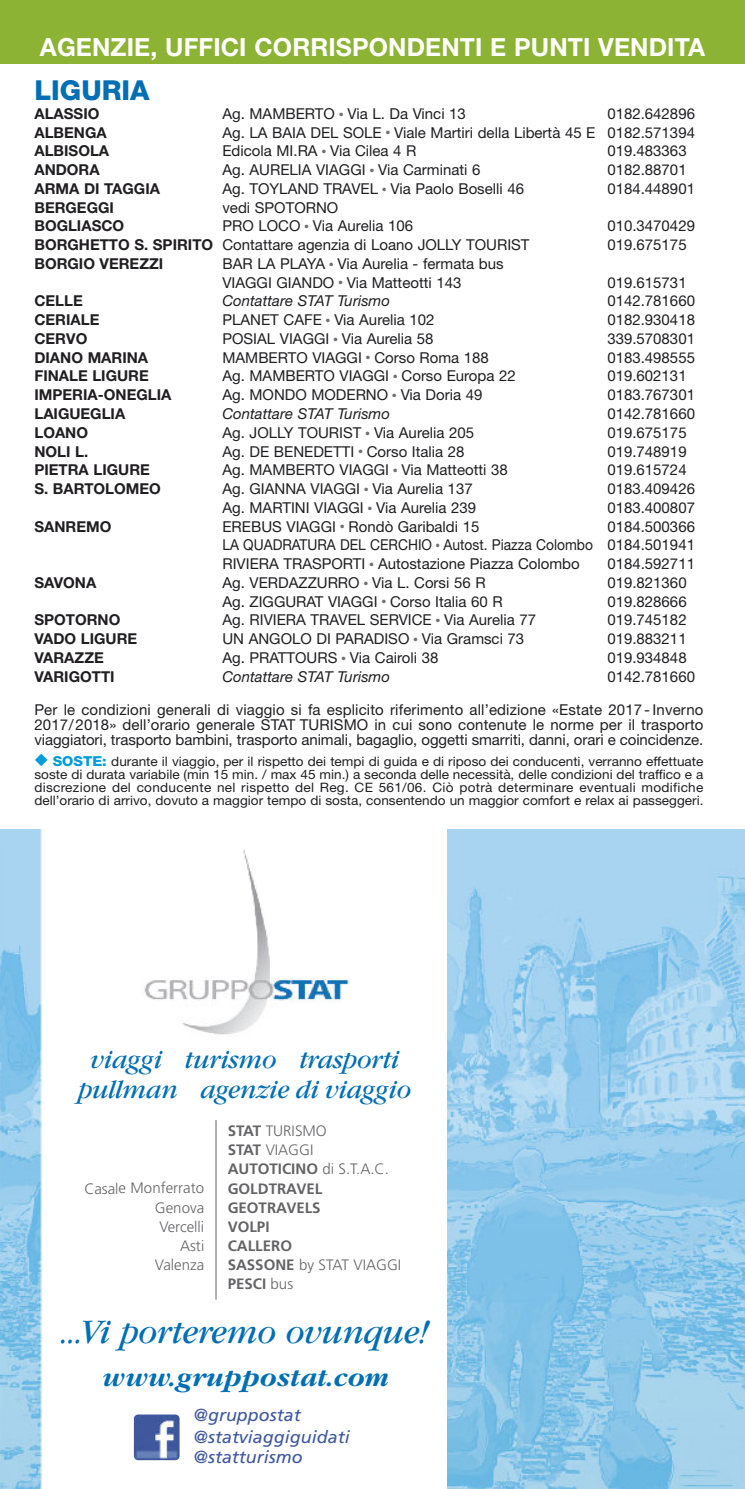
<style>
.page{position:relative;width:745px;height:1489px;background:#fff}
.page>*{position:absolute;margin:0;border:0;box-sizing:border-box;transform-origin:0 0}
.t1{font:italic 35.75px "Garamond";letter-spacing:-.01em;color:#006eb3}
.t2{font:italic 27.5px/29.5px "Garamond";letter-spacing:-.01em;color:#006eb3;text-align:center}
.t3{font:italic 700 27.5px "Garamond";letter-spacing:.005em;color:#006eb3}
.t4{font:800 27.5px "Helvetica Neue";color:#006eb3}
.t5{font:700 25px "Helvetica Neue";letter-spacing:.005em;color:#fff}
.t6{font:italic 17.5px/21.2px "Frutiger";color:#3f589d}
.t7{font:15px/18.8px "Helvetica Neue";color:#201e21;text-align:justify}
.t8{font:700 15px "Helvetica Neue";color:#201e21}
.t9{font:700 15px/19.2px "Frutiger";color:#646467}
.t10{font:italic 15px "Helvetica Neue";color:#201e21}
.t11{font:300 15px/19.2px "Frutiger";color:#646467;text-align:right}
.t12{font:13px/13px "Helvetica Neue";color:#201e21;text-align:justify;scale:1.05 1}
.s1{font-size:10px;color:#707072}
.s2{font-weight:700}
.s3{color:#009cdd}
.s4{font-weight:800;font-size:13.75px;color:#009cdd}
.s5{font-weight:300}
</style>
<div class="page">
<div style="left:0;top:0;width:744px;height:64px;background:#8db335"></div>
<img style="left:0;top:829px;width:42px;height:659px">
<img style="left:447px;top:829px;width:297px;height:659px">
<img style="left:144px;top:849px;width:205px;height:186px">
<img style="left:134px;top:1414px;width:45px;height:45px;border-radius:4px">
<hr style="left:215px;top:1120px;width:1px;height:179px;background:#646467">
<h3 class="t5" style="left:40px;top:38px;width:666px">AGENZIE, UFFICI CORRISPONDENTI E PUNTI VENDITA</h3>
<h2 class="t4" style="left:34px;top:80px;width:117px">LIGURIA</h2>
<p class="t8" style="left:34px;top:108px;width:66px">ALASSIO</p>
<p class="t7" style="left:222px;top:106px;width:245px">Ag. MAMBERTO <span class="s1">•</span> Via L. Da Vinci 13</p>
<p class="t7" style="left:607px;top:106px;width:89px">0182.642896</p>
<p class="t8" style="left:34px;top:127px;width:74px">ALBENGA</p>
<p class="t7" style="left:222px;top:124px;width:474px">Ag. LA BAIA DEL SOLE <span class="s1">•</span> Viale Martiri della Libertà 45 E 0182.571394</p>
<p class="t8" style="left:34px;top:146px;width:76px">ALBISOLA</p>
<p class="t7" style="left:222px;top:143px;width:195px">Edicola MI.RA <span class="s1">•</span> Via Cilea 4 R</p>
<p class="t7" style="left:607px;top:143px;width:81px">019.483363</p>
<p class="t8" style="left:34px;top:164px;width:67px">ANDORA</p>
<p class="t7" style="left:222px;top:162px;width:259px">Ag. AURELIA VIAGGI <span class="s1">•</span> Via Carminati 6</p>
<p class="t7" style="left:607px;top:162px;width:81px">0182.88701</p>
<p class="t8" style="left:34px;top:183px;width:127px">ARMA DI TAGGIA</p>
<p class="t7" style="left:222px;top:181px;width:303px">Ag. TOYLAND TRAVEL <span class="s1">•</span> Via Paolo Boselli 46</p>
<p class="t7" style="left:607px;top:181px;width:89px">0184.448901</p>
<p class="t8" style="left:34px;top:202px;width:81px">BERGEGGI</p>
<p class="t7" style="left:222px;top:199px;width:117px">vedi SPOTORNO</p>
<p class="t8" style="left:34px;top:221px;width:91px">BOGLIASCO</p>
<p class="t7" style="left:222px;top:218px;width:192px">PRO LOCO <span class="s1">•</span> Via Aurelia 106</p>
<p class="t7" style="left:607px;top:218px;width:89px">010.3470429</p>
<p class="t7" style="left:34px;top:237px;width:496px"><span class="s2">BORGHETTO S. SPIRITO</span> Contattare agenzia di Loano JOLLY TOURIST</p>
<p class="t7" style="left:607px;top:237px;width:81px">019.675175</p>
<p class="t8" style="left:34px;top:258px;width:130px">BORGIO VEREZZI</p>
<p class="t7" style="left:222px;top:256px;width:282px">BAR LA PLAYA <span class="s1">•</span> Via Aurelia - fermata bus<br>VIAGGI GIANDO <span class="s1">•</span> Via Matteotti 143</p>
<p class="t7" style="left:607px;top:274px;width:81px">019.615731</p>
<p class="t8" style="left:34px;top:296px;width:50px">CELLE</p>
<p class="t10" style="left:222px;top:296px;width:169px">Contattare STAT Turismo</p>
<p class="t7" style="left:607px;top:293px;width:89px">0142.781660</p>
<p class="t8" style="left:34px;top:314px;width:66px">CERIALE</p>
<p class="t7" style="left:222px;top:312px;width:213px">PLANET CAFE <span class="s1">•</span> Via Aurelia 102</p>
<p class="t7" style="left:607px;top:312px;width:89px">0182.930418</p>
<p class="t8" style="left:34px;top:333px;width:54px">CERVO</p>
<p class="t7" style="left:222px;top:331px;width:212px">POSIAL VIAGGI <span class="s1">•</span> Via Aurelia 58</p>
<p class="t7" style="left:607px;top:331px;width:89px">339.5708301</p>
<p class="t8" style="left:34px;top:352px;width:115px">DIANO MARINA</p>
<p class="t7" style="left:222px;top:349px;width:268px">MAMBERTO VIAGGI <span class="s1">•</span> Corso Roma 188</p>
<p class="t7" style="left:607px;top:349px;width:89px">0183.498555</p>
<p class="t8" style="left:34px;top:371px;width:116px">FINALE LIGURE</p>
<p class="t7" style="left:222px;top:368px;width:295px">Ag. MAMBERTO VIAGGI <span class="s1">•</span> Corso Europa 22</p>
<p class="t7" style="left:607px;top:368px;width:81px">019.602131</p>
<p class="t8" style="left:34px;top:389px;width:138px">IMPERIA-ONEGLIA</p>
<p class="t7" style="left:222px;top:387px;width:261px">Ag. MONDO MODERNO <span class="s1">•</span> Via Doria 49</p>
<p class="t7" style="left:607px;top:387px;width:89px">0183.767301</p>
<p class="t8" style="left:34px;top:408px;width:92px">LAIGUEGLIA</p>
<p class="t10" style="left:222px;top:408px;width:169px">Contattare STAT Turismo</p>
<p class="t7" style="left:607px;top:406px;width:89px">0142.781660</p>
<p class="t8" style="left:34px;top:427px;width:55px">LOANO</p>
<p class="t7" style="left:222px;top:424px;width:253px">Ag. JOLLY TOURIST <span class="s1">•</span> Via Aurelia 205</p>
<p class="t7" style="left:607px;top:424px;width:81px">019.675175</p>
<p class="t8" style="left:34px;top:446px;width:55px">NOLI L.</p>
<p class="t7" style="left:222px;top:443px;width:243px">Ag. DE BENEDETTI <span class="s1">•</span> Corso Italia 28</p>
<p class="t7" style="left:607px;top:443px;width:81px">019.748919</p>
<p class="t8" style="left:34px;top:464px;width:117px">PIETRA LIGURE</p>
<p class="t7" style="left:222px;top:462px;width:286px">Ag. MAMBERTO VIAGGI <span class="s1">•</span> Via Matteotti 38</p>
<p class="t7" style="left:607px;top:462px;width:81px">019.615724</p>
<p class="t8" style="left:34px;top:483px;width:128px">S. BARTOLOMEO</p>
<p class="t7" style="left:222px;top:481px;width:251px">Ag. GIANNA VIAGGI <span class="s1">•</span> Via Aurelia 137</p>
<p class="t7" style="left:607px;top:481px;width:89px">0183.409426</p>
<p class="t7" style="left:222px;top:499px;width:255px">Ag. MARTINI VIAGGI <span class="s1">•</span> Via Aurelia 239</p>
<p class="t7" style="left:607px;top:499px;width:89px">0183.400807</p>
<p class="t8" style="left:34px;top:521px;width:78px">SANREMO</p>
<p class="t7" style="left:222px;top:518px;width:258px">EREBUS VIAGGI <span class="s1">•</span> Rondò Garibaldi 15</p>
<p class="t7" style="left:222px;top:518px;width:474px;text-indent:384px">0184.500366<br>LA QUADRATURA DEL CERCHIO <span class="s1">•</span> Autost. Piazza Colombo 0184.501941<br>RIVIERA TRASPORTI <span class="s1">•</span> Autostazione Piazza Colombo</p>
<p class="t7" style="left:607px;top:556px;width:89px">0184.592711</p>
<p class="t8" style="left:34px;top:577px;width:63px">SAVONA</p>
<p class="t7" style="left:222px;top:574px;width:264px">Ag. VERDAZZURRO <span class="s1">•</span> Via L. Corsi 56 R</p>
<p class="t7" style="left:607px;top:574px;width:81px">019.821360</p>
<p class="t7" style="left:222px;top:593px;width:282px">Ag. ZIGGURAT VIAGGI <span class="s1">•</span> Corso Italia 60 R</p>
<p class="t7" style="left:607px;top:593px;width:81px">019.828666</p>
<p class="t8" style="left:34px;top:614px;width:87px">SPOTORNO</p>
<p class="t7" style="left:222px;top:612px;width:315px">Ag. RIVIERA TRAVEL SERVICE <span class="s1">•</span> Via Aurelia 77</p>
<p class="t7" style="left:607px;top:612px;width:81px">019.745182</p>
<p class="t8" style="left:34px;top:633px;width:104px">VADO LIGURE</p>
<p class="t7" style="left:222px;top:631px;width:303px">UN ANGOLO DI PARADISO <span class="s1">•</span> Via Gramsci 73</p>
<p class="t7" style="left:607px;top:631px;width:81px">019.883211</p>
<p class="t8" style="left:34px;top:652px;width:71px">VARAZZE</p>
<p class="t7" style="left:222px;top:649px;width:217px">Ag. PRATTOURS <span class="s1">•</span> Via Cairoli 38</p>
<p class="t7" style="left:607px;top:649px;width:81px">019.934848</p>
<p class="t8" style="left:34px;top:671px;width:82px">VARIGOTTI</p>
<p class="t10" style="left:222px;top:671px;width:169px">Contattare STAT Turismo</p>
<p class="t7" style="left:607px;top:668px;width:89px">0142.781660</p>
<p class="t7" style="left:34px;top:703px;width:670px;line-height:15px">Per le condizioni generali di viaggio si fa esplicito riferimento all’edizione «Estate 2017- Inverno 2017/2018» dell’orario generale STAT TURISMO in cui sono contenute le norme per il trasporto viaggiatori, trasporto bambini, trasporto animali, bagaglio, oggetti smarriti, danni, orari e coincidenze.</p>
<p class="t12" style="left:34px;top:755px;width:638px"><span class="s3">◆</span> <span class="s4">SOSTE:</span> durante il viaggio, per il rispetto dei tempi di guida e di riposo dei conducenti, verranno effettuate soste di durata variabile (min 15 min. / max 45 min.) a seconda delle necessità, delle condizioni del traffico e a discrezione del conducente nel rispetto del Reg. CE 561/06. Ciò potrà determinare eventuali modifiche dell’orario di arrivo, dovuto a maggior tempo di sosta, consentendo un maggior comfort e relax ai passeggeri.</p>
<h2 class="t2" style="left:78px;top:1047px;width:334px">viaggi turismo trasporti pullman agenzie di viaggio</h2>
<p class="t11" style="left:84px;top:1179px;width:121px">Casale Monferrato<br>Genova<br>Vercelli<br>Asti<br>Valenza</p>
<p class="t9" style="left:227px;top:1122px;width:175px">STAT <span class="s5">TURISMO<br></span>STAT <span class="s5">VIAGGI<br></span>AUTOTICINO <span class="s5">di S.T.A.C.<br></span>GOLDTRAVEL<br>GEOTRAVELS<br>VOLPI<br>CALLERO<br>SASSONE <span class="s5">by STAT VIAGGI<br></span>PESCI <span class="s5">bus</span></p>
<h1 class="t1" style="left:61px;top:1319px;width:369px">...Vi porteremo ovunque!</h1>
<h2 class="t3" style="left:102px;top:1360px;width:287px">www.gruppostat.com</h2>
<p class="t6" style="left:193px;top:1405px;width:157px">@gruppostat @statviaggiguidati @statturismo</p>
</div>
